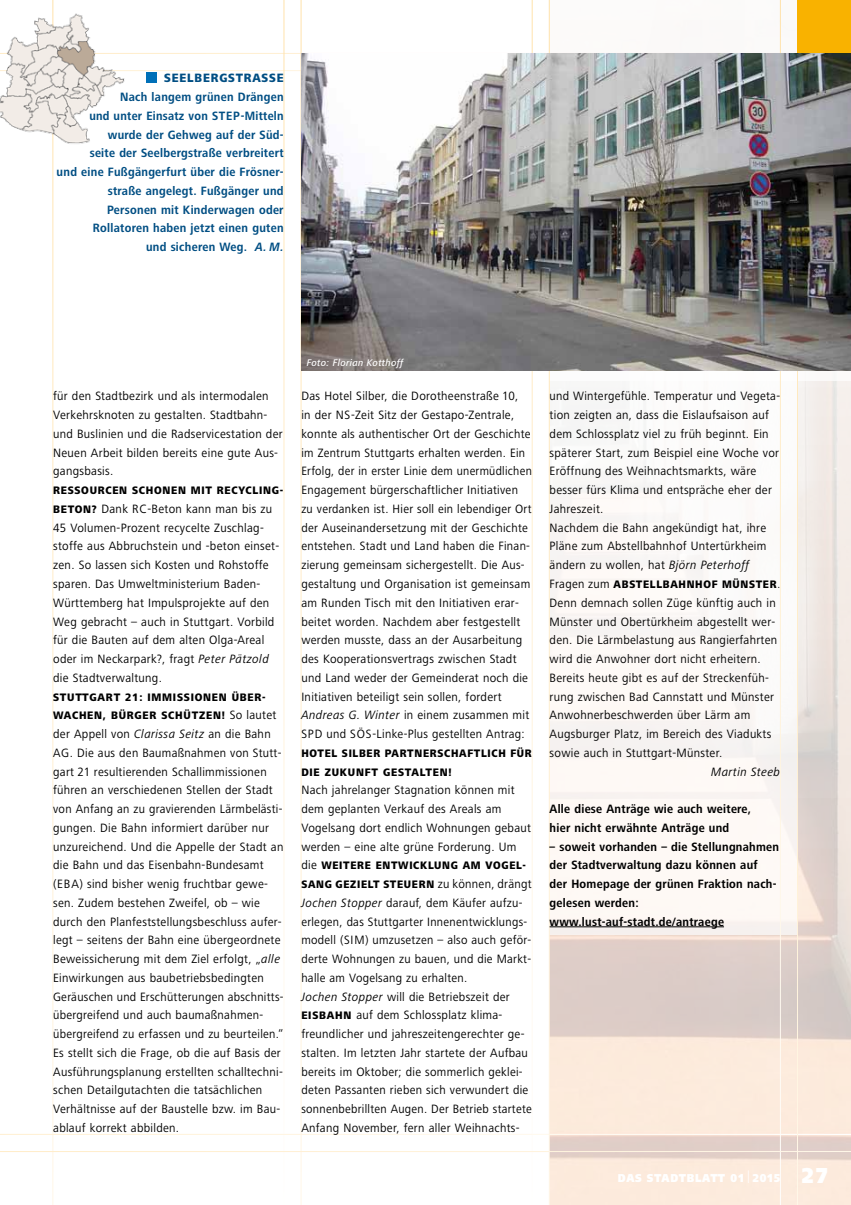
<style>
.page{position:relative;width:851px;height:1205px;background:#fff}
.page>*{position:absolute;margin:0;border:0;box-sizing:border-box;transform-origin:0 0}
.t1{font:12.5px/18.8px "Frutiger Next LT";letter-spacing:.025em;color:#000;scale:.95 1}
.t2{font:12.5px/18.8px "Frutiger Next LT";letter-spacing:.025em;color:#000;scale:.94 1}
.t3{font:700 12.5px/18.8px "Frutiger Next LT";letter-spacing:.025em;color:#004e83;text-align:right;scale:.9 1}
.t4{font:700 12.5px/18.8px "Frutiger Next LT";letter-spacing:.025em;color:#000;scale:.9 1}
.t5{font:800 12.5px "Frutiger Next LT";letter-spacing:.075em;color:#004e83;scale:.9 1}
.t6{font:italic 12.5px "Frutiger Next LT";letter-spacing:.03em;color:#000;scale:.95 1}
.t7{font:900 11.88px "Frutiger Next LT";letter-spacing:.075em;color:#fff;scale:.85 1}
.t8{font:800 11.25px/18.8px "Frutiger Next LT";letter-spacing:.07em;color:#000;scale:.89 1}
.t9{font:800 11.25px/18.8px "Frutiger Next LT";letter-spacing:.07em;color:#000;scale:.9 1}
.t10{font:italic 500 10px "Frutiger Next LT";letter-spacing:.03em;color:#fff;scale:.95 1}
.s1{font-style:italic}
.s2{font-weight:800;font-size:11.25px}
.s3{font-weight:400;font-size:12.5px}
.s4{font-weight:400;font-size:17.5px}
.s5{font-size:22.5px}
</style>
<div class="page">
<img style="left:550px;top:0;width:300px;height:1205px">
<div style="left:531px;top:54px;width:266px;height:881px;background:#fdf9f6"></div>
<div style="left:531px;top:54px;width:319px;height:326px;background:#fff"></div>
<hr style="left:0;top:53px;width:850px;height:1px;background:#fff">
<hr style="left:531px;top:0;width:1px;height:1205px;background:#fff">
<hr style="left:780px;top:0;width:1px;height:1205px;background:#fff">
<hr style="left:0;top:1151px;width:850px;height:1px;background:#fff">
<hr style="left:0;top:1134px;width:850px;height:1px;background:#fff">
<hr style="left:549px;top:0;width:1px;height:1205px;background:#fff">
<hr style="left:797px;top:0;width:1px;height:1205px;background:#fff">
<div style="left:797px;top:0;width:53px;height:53px;background:#f9b200"></div>
<img style="left:301px;top:54px;width:549px;height:317px">
<img style="left:0;top:13px;width:125px;height:131px">
<hr style="left:549px;top:926px;width:175px;height:1px;background:#000">
<div style="left:146px;top:72px;width:11px;height:11px;background:#0070b8"></div>
<p class="t5" style="left:164px;top:71px;width:134px">SEELBERGSTRASSE</p>
<p class="t3" style="left:57px;top:88px;width:254px">Nach langem grünen Drängen<br>und unter Einsatz von STEP-Mitteln wurde der Gehweg auf der Süd-<br>seite der Seelbergstraße verbreitert<br>und eine Fußgängerfurt über die Frösner&shy;straße angelegt. Fußgänger und<br>Personen mit Kinderwagen oder<br>Rollatoren haben jetzt einen guten<br>und sicheren Weg. <span class="s1">A. M.</span></p>
<p class="t1" style="left:53px;top:387px;width:243px">für den Stadtbezirk und als intermodalen Verkehrsknoten zu gestalten. Stadtbahn&shy;und Buslinien und die Radservicestation der Neuen Arbeit bilden bereits eine gute Aus&shy;gangsbasis.</p>
<p class="t9" style="left:53px;top:481px;width:256px">RESSOURCEN SCHONEN MIT RECY-CLING-</p>
<p class="t1" style="left:53px;top:499px;width:239px"><span class="s2">BETON?</span> Dank RC-Beton kann man bis zu 45 Volumen-Prozent recycelte Zuschlag&shy;stoffe aus Abbruchstein und -beton einset&shy;zen. So lassen sich Kosten und Rohstoffe sparen. Das Umweltministerium Baden-Württemberg hat Impulsprojekte auf den Weg gebracht – auch in Stuttgart. Vorbild für die Bauten auf dem alten Olga-Areal oder im Neckarpark?, fragt <span class="s1">Peter Pätzold </span>die Stadtverwaltung.</p>
<p class="t9" style="left:53px;top:687px;width:249px">STUTTGART 21: IMMISSIONEN ÜBER-<br>WACHEN, BÜRGER SCHÜTZEN! <span class="s3">So lautet</span></p>
<p class="t1" style="left:53px;top:724px;width:244px">der Appell von <span class="s1">Clarissa Seitz</span> an die Bahn AG. Die aus den Baumaßnahmen von Stutt&shy;gart 21 resultierenden Schallimmissionen führen an verschiedenen Stellen der Stadt von Anfang an zu gravierenden Lärmbelästi&shy;gungen. Die Bahn informiert darüber nur unzureichend. Und die Appelle der Stadt an die Bahn und das Eisenbahn-Bundesamt (EBA) sind bisher wenig fruchtbar gewe&shy;sen. Zudem bestehen Zweifel, ob – wie durch den Planfeststellungsbeschluss aufer&shy;legt – seitens der Bahn eine übergeordnete Beweissicherung mit dem Ziel erfolgt, „<span class="s1">alle </span>Einwirkungen aus baubetriebsbedingten Geräuschen und Erschütterungen abschnitts&shy;übergreifend und auch baumaßnahmen&shy;übergreifend zu erfassen und zu beurteilen.“ Es stellt sich die Frage, ob die auf Basis der Ausführungsplanung erstellten schalltechni&shy;schen Detailgutachten die tatsächlichen Verhältnisse auf der Baustelle bzw. im Bau&shy;ablauf korrekt abbilden.</p>
<p class="t10" style="left:306px;top:357px;width:103px">Foto: Florian Kotthoff</p>
<p class="t1" style="left:301px;top:387px;width:244px">Das Hotel Silber, die Dorotheenstraße 10,<br>in der NS-Zeit Sitz der Gestapo-Zentrale, konnte als authentischer Ort der Geschichte im Zentrum Stuttgarts erhalten werden. Ein Erfolg, der in erster Linie dem unermüdlichen Engagement bürgerschaftlicher Initiativen zu verdanken ist. Hier soll ein lebendiger Ort der Auseinandersetzung mit der Geschichte entstehen. Stadt und Land haben die Finan&shy;zierung gemeinsam sichergestellt. Die Aus&shy;gestaltung und Organisation ist gemeinsam am Runden Tisch mit den Initiativen erar&shy;beitet worden. Nachdem aber festgestellt werden musste, dass an der Ausarbeitung des Kooperationsvertrags zwischen Stadt und Land weder der Gemeinderat noch die Initiativen beteiligt sein sollen, fordert <span class="s1">Andreas G. Winter</span> in einem zusammen mit SPD und SÖS-Linke-Plus gestellten Antrag:</p>
<p class="t8" style="left:301px;top:743px;width:260px">HOTEL SILBER PARTNERSCHAFTLICH FÜR<br>DIE ZUKUNFT GESTALTEN!</p>
<p class="t1" style="left:301px;top:781px;width:243px">Nach jahrelanger Stagnation können mit dem geplanten Verkauf des Areals am Vogelsang dort endlich Wohnungen gebaut werden – eine alte grüne Forderung. Um</p>
<p class="t8" style="left:301px;top:856px;width:260px"><span class="s3">die</span> WEITERE ENTWICKLUNG AM VOGEL--<br>SANG GEZIELT STEUERN <span class="s3">zu können, drängt</span></p>
<p class="t2" style="left:301px;top:893px;width:247px"><span class="s1">Jochen Stopper</span> darauf, dem Käufer aufzu&shy;erlegen, das Stuttgarter Innenentwicklungs&shy;modell (SIM) umzusetzen – also auch geför&shy;derte Wohnungen zu bauen, und die Markt&shy;halle am Vogelsang zu erhalten.<br><span class="s1">Jochen Stopper</span> will die Betriebszeit der <span class="s2">EISBAHN</span> auf dem Schlossplatz klima&shy;freundlicher und jahreszeitengerechter ge&shy;stalten. Im letzten Jahr startete der Aufbau bereits im Oktober; die sommerlich geklei&shy;deten Passanten rieben sich verwundert die sonnenbebrillten Augen. Der Betrieb startete Anfang November, fern aller Weihnachts-</p>
<p class="t2" style="left:549px;top:387px;width:247px">und Wintergefühle. Temperatur und Vegeta&shy;tion zeigten an, dass die Eislaufsaison auf dem Schlossplatz viel zu früh beginnt. Ein späterer Start, zum Beispiel eine Woche vor Eröffnung des Weihnachtsmarkts, wäre besser fürs Klima und entspräche eher der Jahreszeit.<br>Nachdem die Bahn angekündigt hat, ihre Pläne zum Abstellbahnhof Untertürkheim ändern zu wollen, hat <span class="s1">Björn Peterhoff</span></p>
<p class="t8" style="left:549px;top:575px;width:260px"><span class="s3">Fragen zum</span> ABSTELLBAHNHOF MÜNSTER<span class="s3">.</span></p>
<p class="t1" style="left:549px;top:593px;width:241px">Denn demnach sollen Züge künftig auch in Münster und Obertürkheim abgestellt wer&shy;den. Die Lärmbelastung aus Rangierfahrten wird die Anwohner dort nicht erheitern.<br>Bereits heute gibt es auf der Streckenfüh&shy;rung zwischen Bad Cannstatt und Münster Anwohnerbeschwerden über Lärm am Augsburger Platz, im Bereich des Viadukts sowie auch in Stuttgart-Münster.</p>
<p class="t6" style="left:711px;top:764px;width:74px">Martin Steeb</p>
<p class="t4" style="left:549px;top:799px;width:225px">Alle diese Anträge wie auch weitere, hier nicht erwähnte Anträge und</p>
<p class="t4" style="left:549px;top:837px;width:256px">– soweit vorhanden – die Stellungnahmen der Stadtverwaltung dazu können auf<br>der Homepage der grünen Fraktion nach&shy;gelesen werden: www.lust-auf-stadt.de/antraege</p>
<p class="t7" style="left:567px;top:1171px;width:23px">DAS</p>
<p class="t7" style="left:646px;top:1171px;width:11px">STADT</p>
<p class="t7" style="left:686px;top:1171px;width:20px">BLATT</p>
<p class="t7" style="left:730px;top:1171px;width:116px">01 <span class="s4">l</span> 2015 <span class="s5">27</span></p>
</div>
